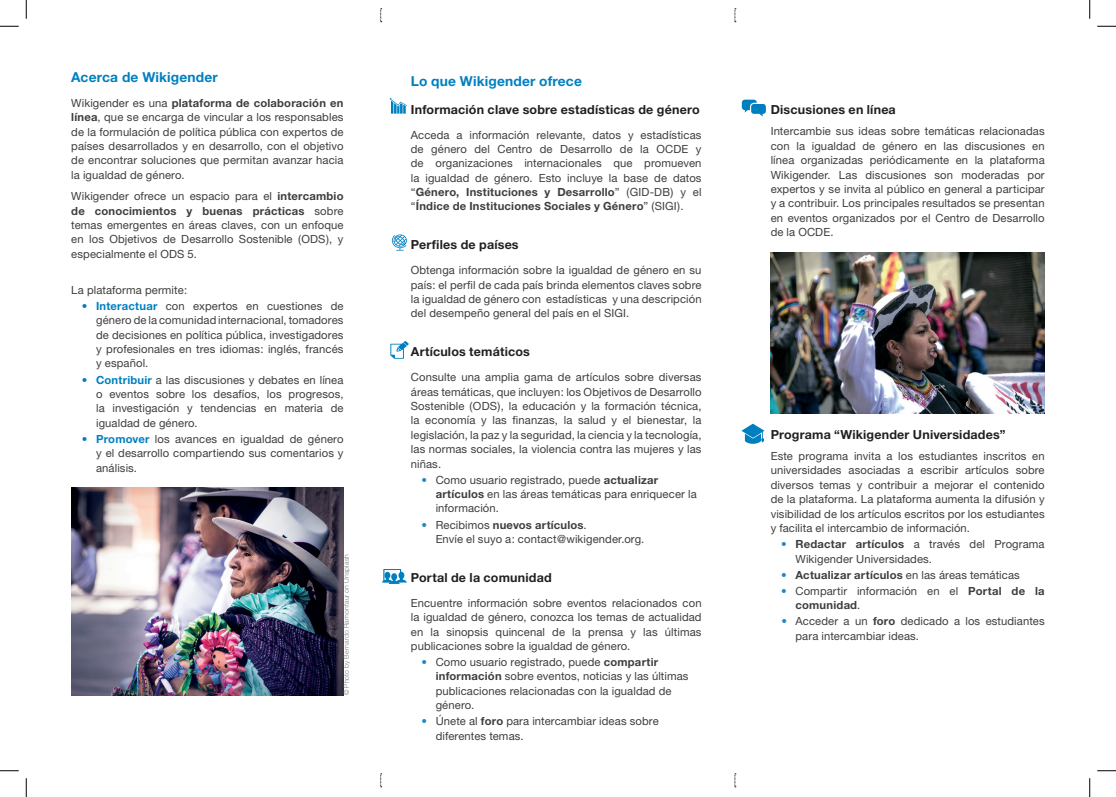
<style>
.page{position:relative;width:1116px;height:797px;background:#fff}
.page>*{position:absolute;margin:0;border:0;box-sizing:border-box;transform-origin:0 0}
.t1{font:700 13.75px "Helvetica Neue CE";letter-spacing:.01em;color:#007fc0}
.t2{font:700 12.5px "Helvetica Neue CE";letter-spacing:.015em;color:#231f20}
.t3{font:11.25px/14.4px "Helvetica Neue";letter-spacing:.01em;color:#3e3e3f;text-align:justify}
.t4{font:700 11.25px/14.4px "Helvetica Neue CE";letter-spacing:.02em;color:#3e3e3f}
.t5{font:300 6.88px "Helvetica Neue";letter-spacing:.025em;color:#76787b}
.s1{font-family:"Helvetica Neue";font-weight:400}
.s2{font-family:"Helvetica Neue CE";font-weight:700}
.s3{font-weight:700;color:#007fc0}
.s4{color:#1e87c4}
.s5{font-weight:700}
.s6{font-family:"Helvetica Neue CE";font-weight:700;color:#1e87c4}
</style>
<div class="page">
<svg style="left:380px;top:773px;width:2px;height:14px"></svg>
<svg style="left:734px;top:773px;width:2px;height:14px"></svg>
<svg style="left:380px;top:9px;width:2px;height:13px"></svg>
<svg style="left:734px;top:9px;width:2px;height:13px"></svg>
<svg style="left:389px;top:98px;width:18px;height:16px"></svg>
<svg style="left:392px;top:234px;width:15px;height:17px"></svg>
<img style="left:770px;top:253px;width:274px;height:161px">
<svg style="left:741px;top:100px;width:25px;height:17px"></svg>
<svg style="left:741px;top:423px;width:23px;height:21px"></svg>
<img style="left:71px;top:487px;width:272px;height:208px">
<svg style="left:390px;top:341px;width:19px;height:18px"></svg>
<svg style="left:382px;top:569px;width:25px;height:15px"></svg>
<svg style="left:0;top:25px;width:19px;height:2px"></svg>
<svg style="left:1097px;top:25px;width:18px;height:2px"></svg>
<svg style="left:0;top:770px;width:19px;height:1px"></svg>
<svg style="left:1097px;top:770px;width:18px;height:1px"></svg>
<svg style="left:25px;top:0;width:2px;height:19px"></svg>
<svg style="left:25px;top:778px;width:2px;height:19px"></svg>
<svg style="left:1089px;top:0;width:1px;height:19px"></svg>
<svg style="left:1089px;top:778px;width:1px;height:19px"></svg>
<p class="t1" style="left:71px;top:68px;width:148px">Acerca de Wikigender</p>
<p class="t4" style="left:71px;top:96px;width:274px"><span class="s1">Wikigender es una</span> plataforma de colaboración en</p>
<p class="t3" style="left:71px;top:110px;width:274px"><span class="s2">línea</span>, que se encarga de vincular a los responsables de la formulación de política pública con expertos de países desarrollados y en desarrollo, con el objetivo de encontrar soluciones que permitan avanzar hacia la igualdad de género.</p>
<p class="t3" style="left:71px;top:189px;width:274px">Wikigender ofrece un espacio para el <span class="s2">intercambio</span></p>
<p class="t4" style="left:71px;top:204px;width:274px">de conocimientos y buenas prácticas <span class="s1">sobre</span></p>
<p class="t3" style="left:71px;top:218px;width:274px">temas emergentes en áreas claves, con un enfoque en los Objetivos de Desarrollo Sostenible (ODS), y especialmente el ODS 5.</p>
<p class="t3" style="left:71px;top:282px;width:117px">La plataforma permite:</p>
<p class="t3" style="left:96px;top:298px;width:249px;text-indent:-14px"><span class="s3">• Interactuar</span> con expertos en cuestiones de género de la comunidad internacional, tomadores de decisiones en política pública, investigadores y profesionales en tres idiomas: inglés, francés y español.</p>
<p class="t3" style="left:96px;top:372px;width:249px;text-indent:-14px"><span class="s3">• Contribuir</span> a las discusiones y debates en línea o eventos sobre los desafíos, los progresos, la investigación y tendencias en materia de igualdad de género.</p>
<p class="t3" style="left:96px;top:431px;width:249px;text-indent:-14px"><span class="s3">• Promover</span> los avances en igualdad de género y el desarrollo compartiendo sus comentarios y análisis.</p>
<p class="t5" style="left:342px;top:695px;width:142px;rotate:-90deg">© Photo by Bernardo Ramonfaur on Unsplash</p>
<p class="t1" style="left:411px;top:72px;width:172px">Lo que Wikigender ofrece</p>
<p class="t2" style="left:411px;top:101px;width:290px">Información clave sobre estadísticas de género</p>
<p class="t3" style="left:411px;top:127px;width:292px">Acceda a información relevante, datos y estadísticas de género del Centro de Desarrollo de la OCDE y de organizaciones internacionales que promueven la igualdad de género. Esto incluye la base de datos</p>
<p class="t4" style="left:411px;top:185px;width:292px"><span class="s1">“</span>Género, Instituciones y Desarrollo<span class="s1">” (GID-DB) y el “</span>Índice de Instituciones Sociales y Género<span class="s1">” (SIGI).</span></p>
<p class="t2" style="left:411px;top:237px;width:109px">Perfiles de países</p>
<p class="t3" style="left:411px;top:263px;width:292px">Obtenga información sobre la igualdad de género en su país: el perfil de cada país brinda elementos claves sobre la igualdad de género con estadísticas y una descripción del desempeño general del país en el SIGI.</p>
<p class="t2" style="left:411px;top:344px;width:120px">Artículos temáticos</p>
<p class="t3" style="left:411px;top:370px;width:292px">Consulte una amplia gama de artículos sobre diversas áreas temáticas, que incluyen: los Objetivos de Desarrollo Sostenible (ODS), la educación y la formación técnica, la economía y las finanzas, la salud y el bienestar, la legislación, la paz y la seguridad, la ciencia y la tecnología, las normas sociales, la violencia contra las mujeres y las niñas.</p>
<p class="t3" style="left:436px;top:472px;width:262px;text-align:left;text-indent:-14px"><span class="s4">•</span> Como usuario registrado, puede <span class="s2">actualizar artículos</span> en las áreas temáticas para enriquecer la información.</p>
<p class="t3" style="left:436px;top:517px;width:210px;text-indent:-14px"><span class="s4">•</span> Recibimos <span class="s5">nuevos artículos</span>.<br>Envíe el suyo a: contact@wikigender.org.</p>
<p class="t2" style="left:411px;top:569px;width:142px">Portal de la comunidad</p>
<p class="t3" style="left:411px;top:595px;width:292px">Encuentre información sobre eventos relacionados con la igualdad de género, conozca los temas de actualidad en la sinopsis quincenal de la prensa y las últimas publicaciones sobre la igualdad de género.</p>
<p class="t3" style="left:436px;top:654px;width:254px;text-align:left;text-indent:-14px"><span class="s4">•</span> Como usuario registrado, puede <span class="s2">compartir información</span> sobre eventos, noticias y las últimas publicaciones relacionadas con la igualdad de género.</p>
<p class="t3" style="left:436px;top:714px;width:224px;text-indent:-14px"><span class="s4">•</span> Únete al <span class="s2">foro</span> para intercambiar ideas sobre diferentes temas.</p>
<p class="t2" style="left:770px;top:102px;width:127px">Discusiones en línea</p>
<p class="t3" style="left:770px;top:124px;width:275px">Intercambie sus ideas sobre temáticas relacionadas con la igualdad de género en las discusiones en línea organizadas periódicamente en la plataforma Wikigender. Las discusiones son moderadas por expertos y se invita al público en general a participar y a contribuir. Los principales resultados se presentan en eventos organizados por el Centro de Desarrollo de la OCDE.</p>
<p class="t2" style="left:770px;top:426px;width:236px">Programa “Wikigender Universidades”</p>
<p class="t3" style="left:770px;top:449px;width:275px">Este programa invita a los estudiantes inscritos en universidades asociadas a escribir artículos sobre diversos temas y contribuir a mejorar el contenido de la plataforma. La plataforma aumenta la difusión y visibilidad de los artículos escritos por los estudiantes y facilita el intercambio de información.</p>
<p class="t3" style="left:795px;top:537px;width:251px;text-indent:-14px"><span class="s6">•</span> <span class="s2">Redactar artículos</span> a través del Programa<br>Wikigender Universidades.</p>
<p class="t4" style="left:781px;top:567px;width:240px"><span class="s4">•</span> Actualizar artículos <span class="s1">en las áreas temáticas</span></p>
<p class="t3" style="left:781px;top:583px;width:265px"><span class="s4">•</span> Compartir información en el <span class="s2">Portal de la</span></p>
<p class="t4" style="left:795px;top:598px;width:66px">comunidad<span class="s1">.</span></p>
<p class="t3" style="left:795px;top:614px;width:251px;text-indent:-14px"><span class="s4">•</span> Acceder a un <span class="s2">foro</span> dedicado a los estudiantes para intercambiar ideas.</p>
</div>
